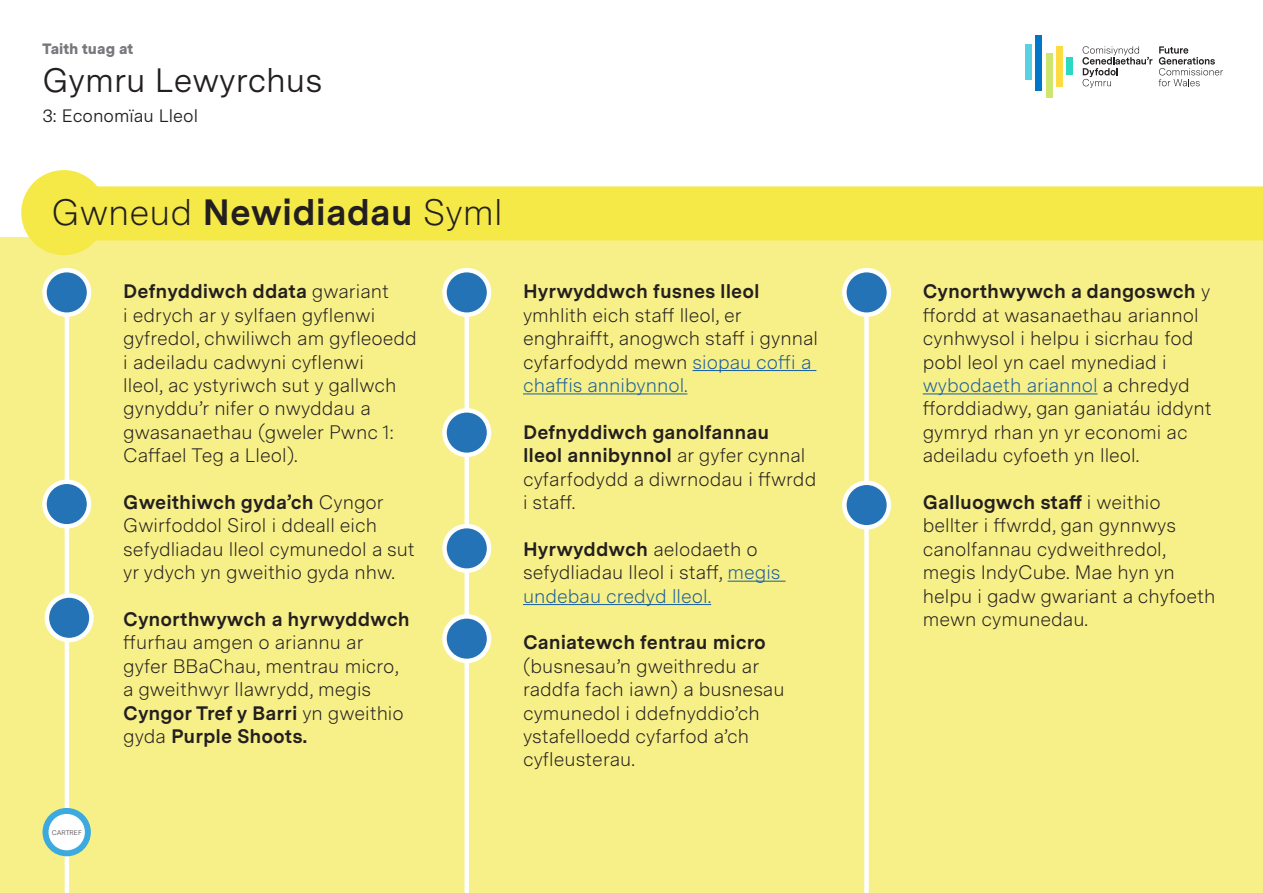
<style>
.page{position:relative;width:1263px;height:893px;background:#fff}
.page>*{position:absolute;margin:0;border:0;box-sizing:border-box;transform-origin:0 0}
.Text{font:300 36.6px "Messina Sans";color:#231f20}
.t1{font:33.75px "Messina Sans";color:#231f20}
.Text-2{font:300 19.5px/23.4px "Messina Sans";color:#231f20}
.t2{font:18px "Messina Sans";color:#231f20}
.t3{font:900 15px "Messina Sans";color:#76787b}
.Text-3{font:300 6.75px "Messina Sans";color:#231f20}
.s1{font-weight:700}
.s2{color:#175d9e}
</style>
<div class="page">
<div style="left:0;top:237px;width:1263px;height:656px;background:#f7ef87"></div>
<div style="left:21px;top:170px;width:85px;height:85px;background:#f4e947;border-radius:50%"></div>
<div style="left:1025px;top:44px;width:7px;height:35px;background:#59d0e4"></div>
<div style="left:1036px;top:35px;width:6px;height:55px;background:#0076c8"></div>
<div style="left:1046px;top:53px;width:6px;height:45px;background:#cee66e"></div>
<div style="left:1056px;top:46px;width:6px;height:40px;background:#ffdb42"></div>
<div style="left:1066px;top:57px;width:6px;height:18px;background:#2bd8c4"></div>
<svg style="left:1159px;top:46px;width:64px;height:40px"></svg>
<svg style="left:1082px;top:46px;width:70px;height:42px"></svg>
<div style="left:43px;top:186px;width:1220px;height:54px;background:#f4e947"></div>
<hr style="left:692px;top:370px;width:124px;height:1px;background:#175d9e">
<hr style="left:523px;top:393px;width:164px;height:1px;background:#175d9e">
<hr style="left:728px;top:581px;width:58px;height:1px;background:#175d9e">
<hr style="left:523px;top:604px;width:188px;height:1px;background:#175d9e">
<hr style="left:65px;top:301px;width:4px;height:592px;background:#fff">
<div style="left:464px;top:292px;width:5px;height:601px;background:#fff"></div>
<div style="left:864px;top:313px;width:5px;height:580px;background:#fff"></div>
<div style="left:444px;top:270px;width:45px;height:45px;background:#2473b6;border-radius:50%"></div>
<div style="left:442px;top:268px;width:49px;height:49px;border:4px solid #fff;border-radius:50%"></div>
<div style="left:844px;top:270px;width:45px;height:45px;background:#2473b6;border-radius:50%"></div>
<div style="left:842px;top:268px;width:49px;height:49px;border:4px solid #fff;border-radius:50%"></div>
<svg style="left:844px;top:483px;width:45px;height:44px"></svg>
<div style="left:842px;top:480px;width:49px;height:50px;border:4px solid #fff;border-radius:50%"></div>
<div style="left:444px;top:410px;width:45px;height:45px;background:#2473b6;border-radius:50%"></div>
<div style="left:442px;top:408px;width:49px;height:49px;border:4px solid #fff;border-radius:50%"></div>
<div style="left:444px;top:526px;width:45px;height:45px;background:#2473b6;border-radius:50%"></div>
<div style="left:442px;top:524px;width:49px;height:49px;border:4px solid #fff;border-radius:50%"></div>
<div style="left:444px;top:616px;width:45px;height:45px;background:#2473b6;border-radius:50%"></div>
<div style="left:442px;top:614px;width:49px;height:49px;border:4px solid #fff;border-radius:50%"></div>
<div style="left:44px;top:482px;width:45px;height:44px;background:#2473b6;border-radius:50%"></div>
<div style="left:42px;top:479px;width:49px;height:50px;border:4px solid #fff;border-radius:50%"></div>
<div style="left:44px;top:270px;width:45px;height:45px;background:#2473b6;border-radius:50%"></div>
<div style="left:42px;top:268px;width:49px;height:49px;border:4px solid #fff;border-radius:50%"></div>
<div style="left:47px;top:595px;width:44px;height:45px;background:#2473b6;border-radius:50%"></div>
<div style="left:45px;top:593px;width:49px;height:49px;border:4px solid #fff;border-radius:50%"></div>
<div style="left:46px;top:811px;width:42px;height:42px;background:#fff;border-radius:50%"></div>
<div style="left:43px;top:808px;width:48px;height:48px;border:6px solid #3daadf;border-radius:50%"></div>
<hr style="left:923px;top:393px;width:174px;height:1px;background:#175d9e">
<p class="t3" style="left:42px;top:40px;width:92px">Taith tuag at</p>
<p class="t1" style="left:42px;top:60px;width:281px">Gymru Lewyrchus</p>
<p class="t2" style="left:42px;top:105px;width:157px">3: Economïau Lleol</p>
<p class="Text" style="left:51px;top:190px;width:452px">Gwneud <span class="s1">Newidiadau</span> Syml</p>
<p class="Text-3" style="left:52px;top:829px;width:31px">CARTREF</p>
<p class="Text-2" style="left:123px;top:281px;width:295px"><span class="s1">Defnyddiwch ddata</span> gwariant<br>i edrych ar y sylfaen gyflenwi gyfredol, chwiliwch am gyfleoedd i adeiladu cadwyni cyflenwi<br>lleol, ac ystyriwch sut y gallwch gynyddu’r nifer o nwyddau a gwasanaethau (gweler Pwnc 1:<br>Caffael Teg a Lleol).</p>
<p class="Text-2" style="left:123px;top:491px;width:293px"><span class="s1">Gweithiwch gyda’ch</span> Cyngor<br>Gwirfoddol Sirol i ddeall eich sefydliadau lleol cymunedol a sut yr ydych yn gweithio gyda nhw.</p>
<p class="Text-2" style="left:123px;top:608px;width:288px"><span class="s1">Cynorthwywch a hyrwyddwch </span>ffurfiau amgen o ariannu ar gyfer BBaChau, mentrau micro, a gweithwyr llawrydd, megis<br><span class="s1">Cyngor Tref y Barri</span> yn gweithio gyda <span class="s1">Purple Shoots.</span></p>
<p class="Text-2" style="left:523px;top:281px;width:296px"><span class="s1">Hyrwyddwch fusnes lleol </span>ymhlith eich staff lleol, er enghraifft, anogwch staff i gynnal cyfarfodydd mewn <span class="s2">siopau coffi a chaffis annibynnol.</span></p>
<p class="Text-2" style="left:523px;top:421px;width:295px"><span class="s1">Defnyddiwch ganolfannau<br>lleol annibynnol</span> ar gyfer cynnal cyfarfodydd a diwrnodau i ffwrdd i staff.</p>
<p class="Text-2" style="left:523px;top:538px;width:259px"><span class="s1">Hyrwyddwch</span> aelodaeth o sefydliadau lleol i staff, <span class="s2">megis undebau credyd lleol.</span></p>
<p class="Text-2" style="left:523px;top:632px;width:263px"><span class="s1">Caniatewch fentrau micro </span>(busnesau’n gweithredu ar raddfa fach iawn) a busnesau cymunedol i ddefnyddio’ch ystafelloedd cyfarfod a’ch cyfleusterau.</p>
<p class="Text-2" style="left:923px;top:281px;width:291px"><span class="s1">Cynorthwywch a dangoswch</span> y ffordd at wasanaethau ariannol cynhwysol i helpu i sicrhau fod pobl leol yn cael mynediad i <span class="s2">wybodaeth ariannol</span> a chredyd fforddiadwy, gan ganiatáu iddynt gymryd rhan yn yr economi ac adeiladu cyfoeth yn lleol.</p>
<p class="Text-2" style="left:923px;top:491px;width:294px"><span class="s1">Galluogwch staff</span> i weithio bellter i ffwrdd, gan gynnwys canolfannau cydweithredol, megis IndyCube. Mae hyn yn helpu i gadw gwariant a chyfoeth mewn cymunedau.</p>
</div>
